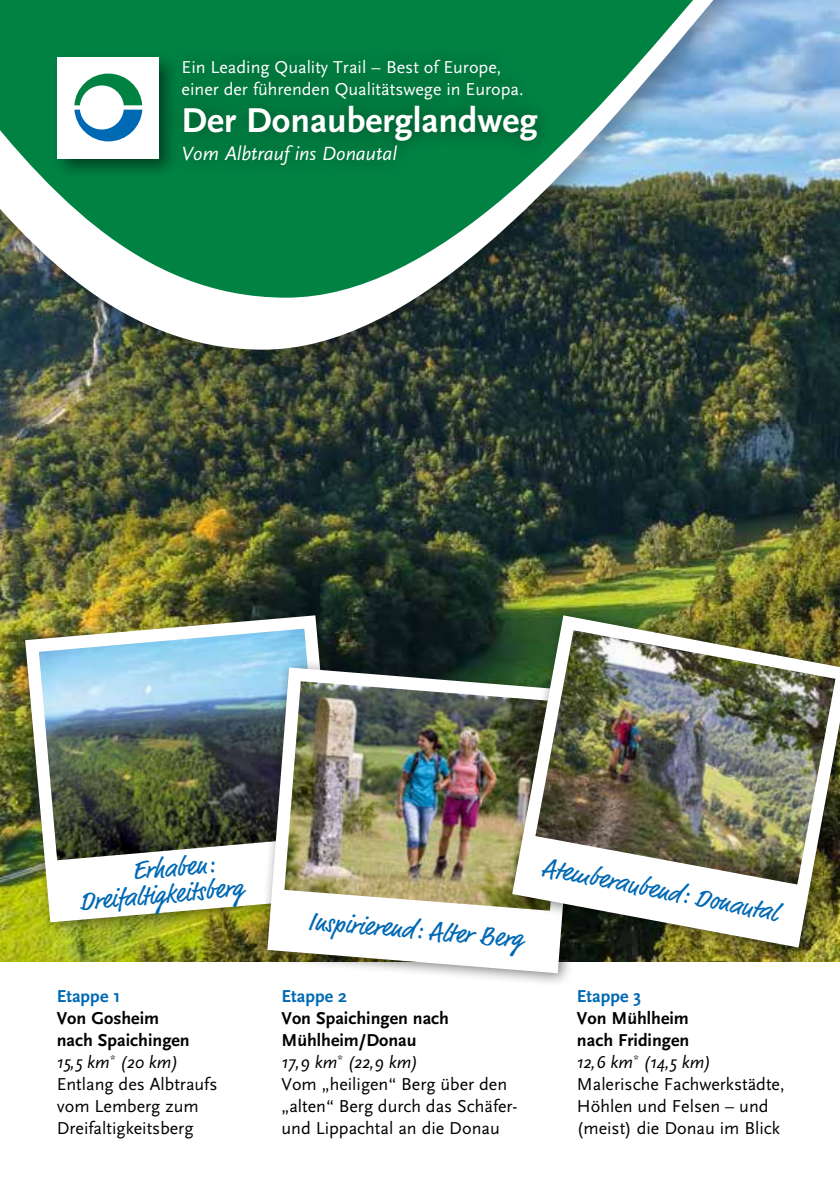
<style>
.page{position:relative;width:840px;height:1191px;background:#fff}
.page>*{position:absolute;margin:0;border:0;box-sizing:border-box;transform-origin:0 0}
.t1{font:700 36px "Scala Sans";color:#fff}
.t2{font:26px/26px "Market OT";color:#0069b4}
.t3{font:italic 20px "Scala Sans OT";color:#fff}
.t4{font:18px/22px "Scala Sans OT";color:#000}
.t5{font:18px/22px "Scala Sans";color:#fff}
.t6{font:700 18px "Scala Sans OT";color:#0069b4}
.s1{font-weight:700}
.s2{font-style:italic}
</style>
<div class="page">
<img style="left:0;top:376px;width:839px;height:585px">
<div style="left:0;top:0;width:839px;height:376px;background:#000;opacity:.3"></div>
<svg style="left:0;top:298px;width:839px;height:52px"></svg>
<svg style="left:0;top:0;width:839px;height:298px"></svg>
<div style="left:165px;top:41px;width:389px;height:141px;background:#000;opacity:.5"></div>
<div style="left:50px;top:50px;width:130px;height:130px;background:#000;opacity:.5"></div>
<div style="left:58px;top:58px;width:101px;height:101px;background:#fff"></div>
<svg style="left:74px;top:74px;width:68px;height:67px"></svg>
<div style="left:16px;top:606px;width:338px;height:330px;background:#000;opacity:.5"></div>
<img style="left:25px;top:615px;width:315px;height:307px">
<img style="left:39px;top:628px;width:283px;height:232px">
<div style="left:258px;top:658px;width:336px;height:329px;background:#000;opacity:.5"></div>
<svg style="left:267px;top:667px;width:312px;height:306px"></svg>
<img style="left:284px;top:681px;width:219px;height:229px">
<div style="left:503px;top:607px;width:336px;height:354px;background:#000;opacity:.5"></div>
<img style="left:512px;top:615px;width:327px;height:332px">
<img style="left:535px;top:630px;width:300px;height:254px">
<img style="left:737px;top:921px;width:102px;height:41px">
<p class="t5" style="left:181px;top:56px;width:343px">Ein Leading Quality Trail – Best of Europe, einer der führenden Qualitätswege in Europa.</p>
<h1 class="t1" style="left:181px;top:101px;width:357px">Der Donauberglandweg</h1>
<p class="t3" style="left:181px;top:142px;width:217px">Vom Albtrauf ins Donautal</p>
<h2 class="t2" style="left:76px;top:865px;width:165px;text-indent:55px;rotate:-5deg">Erhaben:<br>Dreifaltigkeitsberg</h2>
<p class="t6" style="left:57px;top:986px;width:65px">Etappe 1</p>
<p class="t4" style="left:57px;top:1007px;width:162px"><span class="s1">Von Gosheim<br>nach Spaichingen<br></span><span class="s2">15,5 km</span><sup>*</sup> <span class="s2">(20 km)<br></span>Entlang des Albtraufs vom Lemberg zum<br>Dreifaltigkeitsberg</p>
<h2 class="t2" style="left:309px;top:910px;width:216px;rotate:5deg">Inspirierend: Alter Berg</h2>
<p class="t6" style="left:281px;top:986px;width:67px">Etappe 2</p>
<p class="t4" style="left:281px;top:1007px;width:237px"><span class="s1">Von Spaichingen nach<br>Mühlheim/Donau<br></span><span class="s2">17,9 km</span><sup>*</sup> <span class="s2">(22,9 km)<br></span>Vom „heiligen“ Berg über den „alten“ Berg durch das Schäfer&shy;und Lippachtal an die Donau</p>
<h2 class="t2" style="left:544px;top:856px;width:240px;rotate:11deg">Atemberaubend: Donautal</h2>
<p class="t6" style="left:576px;top:986px;width:66px">Etappe 3</p>
<p class="t4" style="left:576px;top:1007px;width:209px"><span class="s1">Von Mühlheim<br>nach Fridingen<br></span><span class="s2">12,6 km</span><sup>*</sup> <span class="s2">(14,5 km)<br></span>Malerische Fachwerkstädte,<br>Höhlen und Felsen – und (meist) die Donau im Blick</p>
</div>
